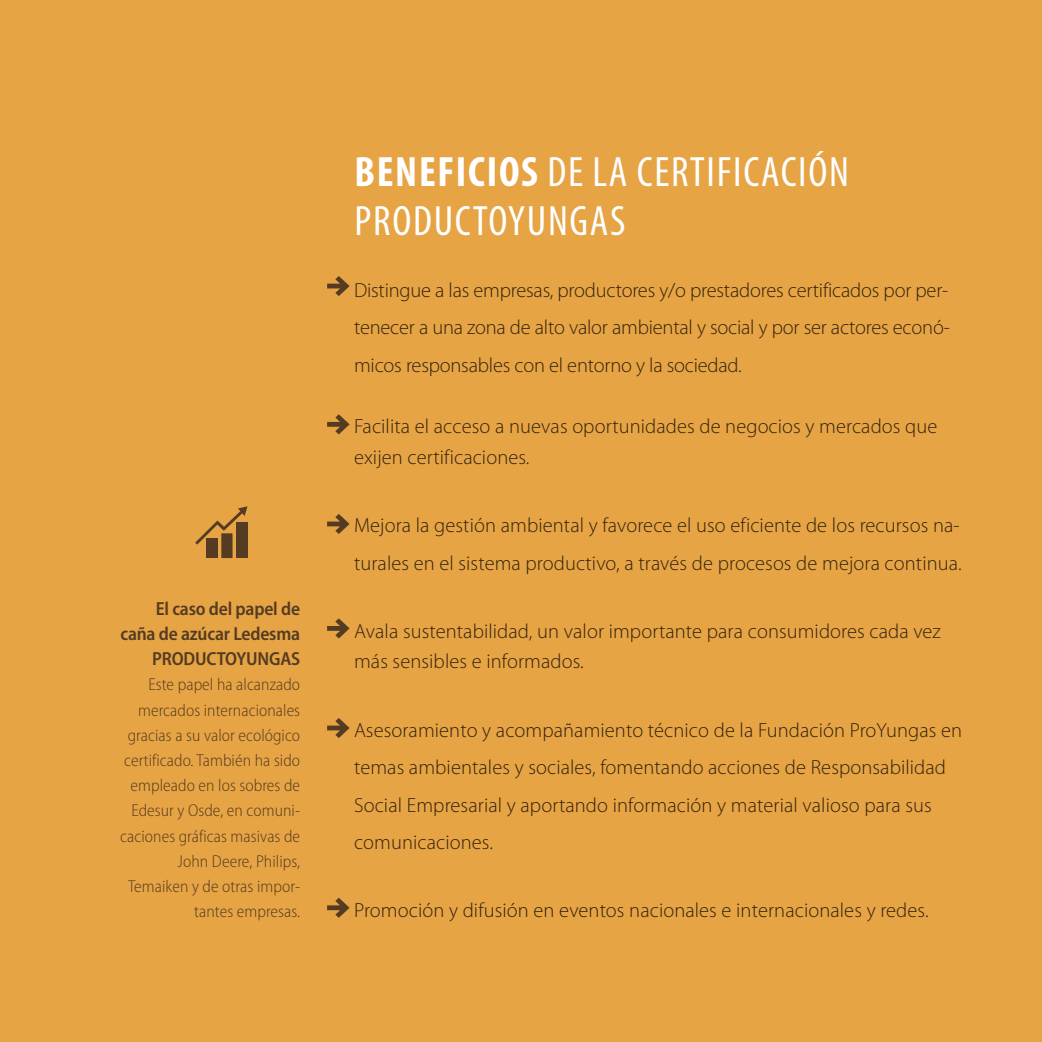
<style>
.page{position:relative;width:1042px;height:1042px;background:#e6a444}
.page>*{position:absolute;margin:0;border:0;box-sizing:border-box;transform-origin:0 0}
.t1{font:condensed 42.7px/49px "Myriad Pro";letter-spacing:.04em;color:#fff}
.t2{font:300 20.47px/37.4px "Myriad Pro";letter-spacing:.005em;color:#33230f}
.t3{font:600 semi-condensed 18.9px/25.2px "Myriad Pro";letter-spacing:-.01em;color:#543b22;text-align:right}
.t4{font:300 semi-condensed 17.15px/25.2px "Myriad Pro";letter-spacing:.005em;color:#543b22;text-align:right}
.s1{font-weight:700}
</style>
<div class="page">
<svg style="left:327px;top:276px;width:22px;height:20px"></svg>
<svg style="left:327px;top:414px;width:22px;height:20px"></svg>
<svg style="left:327px;top:514px;width:22px;height:20px"></svg>
<svg style="left:327px;top:618px;width:22px;height:20px"></svg>
<svg style="left:327px;top:898px;width:22px;height:20px"></svg>
<svg style="left:327px;top:718px;width:22px;height:20px"></svg>
<svg style="left:195px;top:506px;width:52px;height:52px"></svg>
<div style="left:206px;top:538px;width:11px;height:20px;background:#543b22"></div>
<p class="t3" style="left:120px;top:596px;width:181px">El caso del papel de caña de azúcar Ledesma<br>PRODUCTOYUNGAS</p>
<p class="t4" style="left:120px;top:672px;width:181px">Este papel ha alcanzado mercados internacionales gracias a su valor ecológico certificado. También ha sido empleado en los sobres de<br>Edesur y Osde, en comuni&shy;caciones gráficas masivas de<br>John Deere, Philips,<br>Temaiken y de otras impor&shy;tantes empresas.</p>
<h1 class="t1" style="left:354px;top:146px;width:496px"><span class="s1">BENEFICIOS</span> DE LA CERTIFICACIÓN<br>PRODUCTOYUNGAS</h1>
<p class="t2" style="left:354px;top:271px;width:597px;text-align:justify">Distingue a las empresas, productores y/o prestadores certificados por per&shy;tenecer a una zona de alto valor ambiental y social y por ser actores econó&shy;micos responsables con el entorno y la sociedad.</p>
<p class="t2" style="left:354px;top:411px;width:585px;line-height:30.6px">Facilita el acceso a nuevas oportunidades de negocios y mercados que exijen certificaciones.</p>
<p class="t2" style="left:354px;top:506px;width:609px">Mejora la gestión ambiental y favorece el uso eficiente de los recursos na&shy;turales en el sistema productivo, a través de procesos de mejora continua.</p>
<p class="t2" style="left:354px;top:615px;width:588px;line-height:30.6px">Avala sustentabilidad, un valor importante para consumidores cada vez más sensibles e informados.</p>
<p class="t2" style="left:354px;top:711px;width:609px">Asesoramiento y acompañamiento técnico de la Fundación ProYungas en temas ambientales y sociales, fomentando acciones de Responsabilidad Social Empresarial y aportando información y material valioso para sus comunicaciones.</p>
<p class="t2" style="left:354px;top:891px;width:576px">Promoción y difusión en eventos nacionales e internacionales y redes.</p>
</div>
